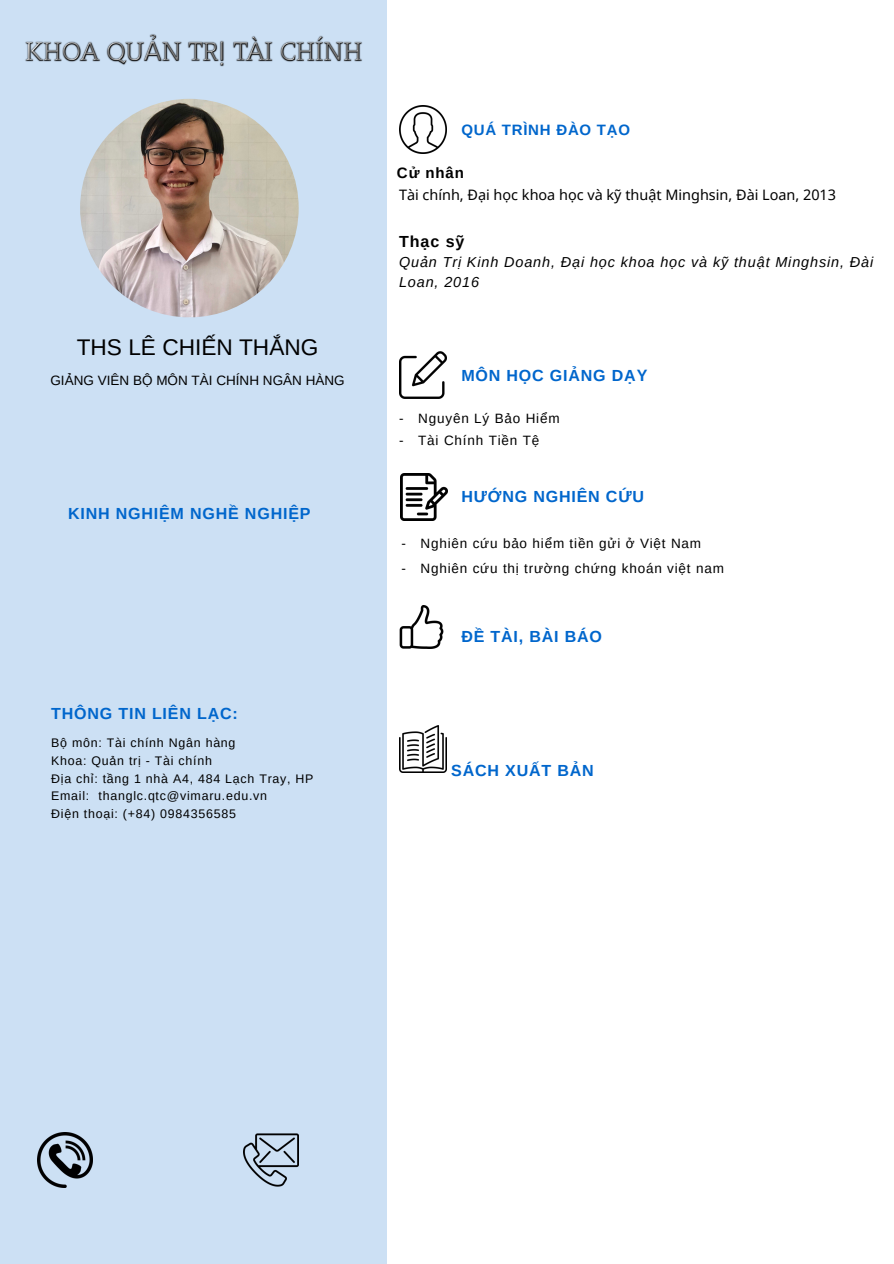
<style>
.page{position:relative;width:894px;height:1264px;background:#fff}
.page>*{position:absolute;margin:0;border:0;box-sizing:border-box;transform-origin:0 0}
.t1{font:22.65px "Arimo";color:#000}
.t2{font:700 16.05px "Arimo";letter-spacing:.05em;color:#06c}
.t3{font:700 16.05px "Arimo";letter-spacing:.06em;color:#000}
.t4{font:700 15px "Arimo";letter-spacing:.05em;color:#06c}
.t5{font:700 15px "Arimo";letter-spacing:.06em;color:#000}
.t6{font:italic 14.4px/20px "Arimo";letter-spacing:.06em;color:#000}
.t7{font:14.4px "Noto Sans";color:#000}
.t8{font:13.5px "Arimo";letter-spacing:.06em;color:#000}
.t9{font:13.5px "Arimo";color:#000}
.t10{font:12.45px/17.5px "Arimo";letter-spacing:.06em;color:#000}
</style>
<div class="page">
<div style="left:0;top:0;width:386px;height:1263px;background:#cce0f4"></div>
<img style="left:80px;top:99px;width:218px;height:218px;border-radius:50%">
<img style="left:38px;top:1132px;width:55px;height:55px">
<img style="left:243px;top:1133px;width:55px;height:54px">
<img style="left:399px;top:106px;width:47px;height:47px">
<img style="left:399px;top:351px;width:47px;height:48px">
<img style="left:399px;top:605px;width:44px;height:44px">
<img style="left:399px;top:725px;width:47px;height:47px">
<img style="left:400px;top:473px;width:47px;height:47px">
<img style="left:25px;top:34px;width:337px;height:33px">
<h1 class="t1" style="left:77px;top:335px;width:243px">THS LÊ CHIẾN THẮNG</h1>
<p class="t9" style="left:50px;top:373px;width:296px">GIẢNG VIÊN BỘ MÔN TÀI CHÍNH NGÂN HÀNG</p>
<p class="t2" style="left:68px;top:505px;width:244px">KINH NGHIỆM NGHỀ NGHIỆP</p>
<p class="t2" style="left:51px;top:704px;width:188px">THÔNG TIN LIÊN LẠC:</p>
<p class="t10" style="left:51px;top:734px;width:264px">Bộ môn: Tài chính Ngân hàng<br>Khoa: Quản trị - Tài chính<br>Địa chỉ: tầng 1 nhà A4, 484 Lạch Tray, HP<br>Email: thanglc.qtc@vimaru.edu.vn<br>Điện thoại: (+84) 0984356585</p>
<p class="t4" style="left:461px;top:122px;width:170px">QUÁ TRÌNH ĐÀO TẠO</p>
<p class="t5" style="left:397px;top:164px;width:69px">Cử nhân</p>
<p class="t7" style="left:399px;top:185px;width:438px">Tài chính, Đại học khoa học và kỹ thuật Minghsin, Đài Loan, 2013</p>
<p class="t3" style="left:399px;top:232px;width:67px">Thạc sỹ</p>
<p class="t6" style="left:399px;top:252px;width:475px">Quản Trị Kinh Doanh, Đại học khoa học và kỹ thuật Minghsin, Đài<br>Loan, 2016</p>
<p class="t2" style="left:461px;top:366px;width:187px">MÔN HỌC GIẢNG DẠY</p>
<p class="t8" style="left:399px;top:411px;width:162px">- Nguyên Lý Bảo Hiểm</p>
<p class="t8" style="left:399px;top:432px;width:142px">- Tài Chính Tiền Tệ</p>
<p class="t2" style="left:461px;top:487px;width:184px">HƯỚNG NGHIÊN CỨU</p>
<p class="t8" style="left:401px;top:535px;width:301px">- Nghiên cứu bảo hiểm tiền gửi ở Việt Nam</p>
<p class="t8" style="left:401px;top:560px;width:324px">- Nghiên cứu thị trường chứng khoán việt nam</p>
<p class="t2" style="left:461px;top:627px;width:142px">ĐỀ TÀI, BÀI BÁO</p>
<p class="t2" style="left:451px;top:761px;width:144px">SÁCH XUẤT BẢN</p>
</div>
